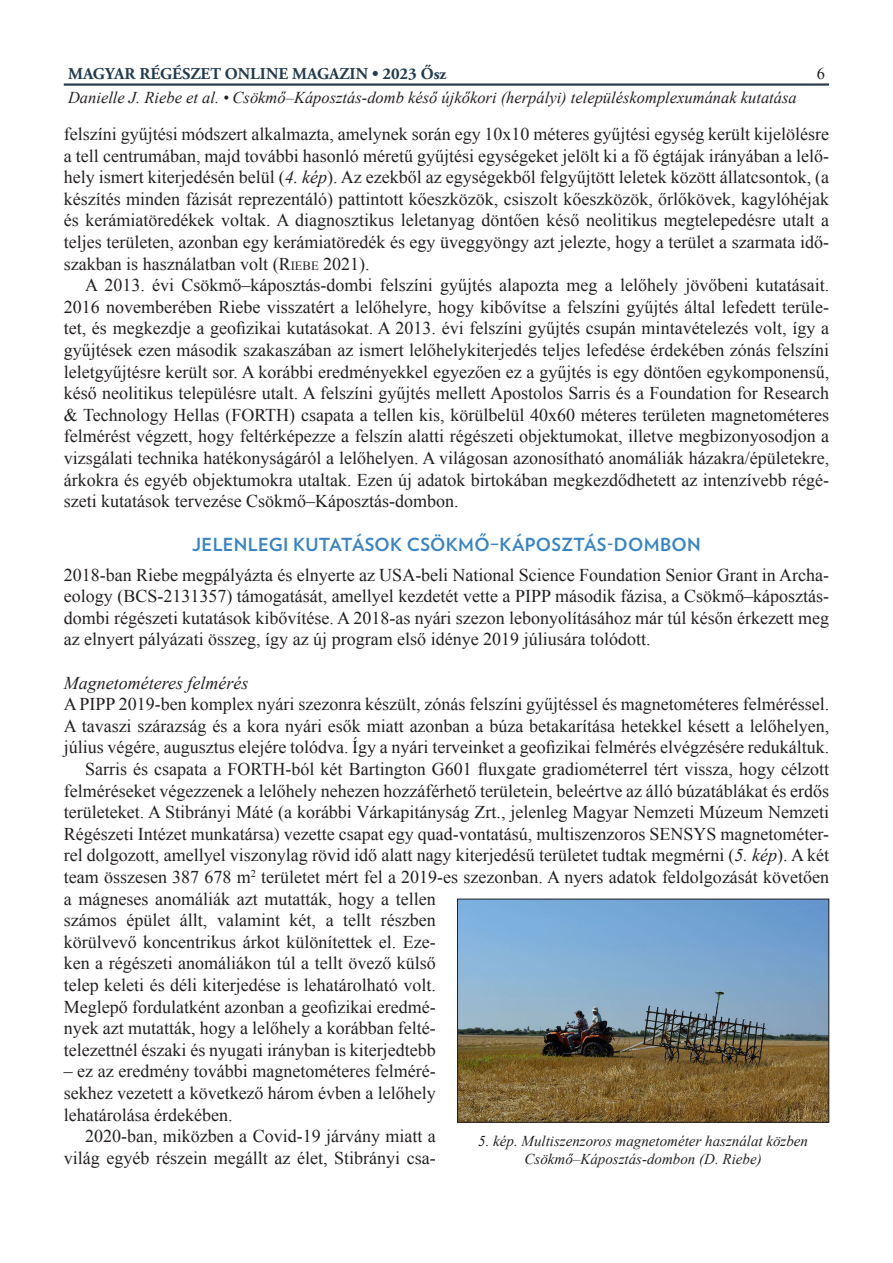
<style>
.page{position:relative;width:893px;height:1263px;background:#fff}
.page>*{position:absolute;margin:0;border:0;box-sizing:border-box;transform-origin:0 0}
.cikk_szoveg_print{font:18px/21.6px "Times New Roman";color:#231f20;text-align:justify}
.alcim{font:700 18px "Verlag";letter-spacing:.02em;color:#3884c5}
.cikk_szoveg_print-2{font:italic 18px "Times New Roman";color:#231f20}
.t1{font:italic 16.5px "Times New Roman";color:#231f20}
.t2{font:700 16.5px "Adobe Garamond Pro";color:#213b4f}
.t3{font:16.5px "Times New Roman";color:#231f20}
.kepala{font:italic 15px/18px "Times New Roman";color:#231f20;text-align:center}
.s1{font-style:italic}
.s2{font-style:inherit}
.s3{font-size:12.6px}
</style>
<div class="page">
<hr style="left:64px;top:83px;width:765px;height:3px;background:#2d3d4d">
<img style="left:459px;top:901px;width:368px;height:220px">
<div style="left:457px;top:899px;width:372px;height:224px;border:1px solid #231f20"></div>
<p class="t2" style="left:68px;top:65px;width:380px">MAGYAR RÉGÉSZET ONLINE MAGAZIN • 2023 Ősz</p>
<p class="t1" style="left:68px;top:87px;width:730px">Danielle J. Riebe et al. • Csökmő–Káposztás-domb késő újkőkori (herpályi) településkomplexumának kutatása</p>
<p class="t3" style="left:817px;top:62px;width:10px">6</p>
<p class="cikk_szoveg_print" style="left:64px;top:123px;width:767px">felszíni gyűjtési módszert alkalmazta, amelynek során egy 10x10 méteres gyűjtési egység került kijelölésre a tell centrumában, majd további hasonló méretű gyűjtési egységeket jelölt ki a fő égtájak irányában a lelő&shy;hely ismert kiterjedésén belül (<span class="s1">4. kép</span>). Az ezekből az egységekből felgyűjtött leletek között állatcsontok, (a készítés minden fázisát reprezentáló) pattintott kőeszközök, csiszolt kőeszközök, őrlőkövek, kagylóhéjak és kerámiatöredékek voltak. A diagnosztikus leletanyag döntően késő neolitikus megtelepedésre utalt a teljes területen, azonban egy kerámiatöredék és egy üveggyöngy azt jelezte, hogy a terület a szarmata idő&shy;szakban is használatban volt (<span class="s2">R</span><span class="s3">iebe</span> 2021).</p>
<p class="cikk_szoveg_print" style="left:64px;top:274px;width:767px;text-indent:21px">A 2013. évi Csökmő–káposztás-dombi felszíni gyűjtés alapozta meg a lelőhely jövőbeni kutatásait.<br>2016 novemberében Riebe visszatért a lelőhelyre, hogy kibővítse a felszíni gyűjtés által lefedett terüle&shy;tet, és megkezdje a geofizikai kutatásokat. A 2013. évi felszíni gyűjtés csupán mintavételezés volt, így a gyűjtések ezen második szakaszában az ismert lelőhelykiterjedés teljes lefedése érdekében zónás felszíni leletgyűjtésre került sor. A korábbi eredményekkel egyezően ez a gyűjtés is egy döntően egykomponensű, késő neolitikus településre utalt. A felszíni gyűjtés mellett Apostolos Sarris és a Foundation for Research &amp; Technology Hellas (FORTH) csapata a tellen kis, körülbelül 40x60 méteres területen magnetométeres felmérést végzett, hogy feltérképezze a felszín alatti régészeti objektumokat, illetve megbizonyosodjon a vizsgálati technika hatékonyságáról a lelőhelyen. A világosan azonosítható anomáliák házakra/épületekre, árkokra és egyéb objektumokra utaltak. Ezen új adatok birtokában megkezdődhetett az intenzívebb régé&shy;szeti kutatások tervezése Csökmő–Káposztás-dombon.</p>
<p class="alcim" style="left:192px;top:530px;width:510px">JELENLEGI KUTATÁSOK CSÖKMŐ–KÁPOSZTÁS-DOMBON</p>
<p class="cikk_szoveg_print" style="left:64px;top:563px;width:767px">2018-ban Riebe megpályázta és elnyerte az USA-beli National Science Foundation Senior Grant in Archa&shy;eology (BCS-2131357) támogatását, amellyel kezdetét vette a PIPP második fázisa, a Csökmő–káposztás&shy;dombi régészeti kutatások kibővítése. A 2018-as nyári szezon lebonyolításához már túl későn érkezett meg az elnyert pályázati összeg, így az új program első idénye 2019 júliusára tolódott.</p>
<p class="cikk_szoveg_print-2" style="left:64px;top:670px;width:186px">Magnetométeres felmérés</p>
<p class="cikk_szoveg_print" style="left:64px;top:693px;width:767px">A PIPP 2019-ben komplex nyári szezonra készült, zónás felszíni gyűjtéssel és magnetométeres felméréssel.<br>A tavaszi szárazság és a kora nyári esők miatt azonban a búza betakarítása hetekkel késett a lelőhelyen, július végére, augusztus elejére tolódva. Így a nyári terveinket a geofizikai felmérés elvégzésére redukáltuk.</p>
<p class="cikk_szoveg_print" style="left:64px;top:758px;width:767px;text-align:left;text-indent:21px">Sarris és csapata a FORTH-ból két Bartington G601 fluxgate gradiométerrel tért vissza, hogy célzott felméréseket végezzenek a lelőhely nehezen hozzáférhető területein, beleértve az álló búzatáblákat és erdős területeket. A Stibrányi Máté (a korábbi Várkapitányság Zrt., jelenleg Magyar Nemzeti Múzeum Nemzeti Régészeti Intézet munkatársa) vezette csapat egy quad-vontatású, multiszenzoros SENSYS magnetométer&shy;rel dolgozott, amellyel viszonylag rövid idő alatt nagy kiterjedésű területet tudtak megmérni (<span class="s1">5. kép</span>). A két team összesen 387 678 m<sup>2</sup> területet mért fel a 2019-es szezonban. A nyers adatok feldolgozását követően a mágneses anomáliák azt mutatták, hogy a tellen<br>számos épület állt, valamint két, a tellt részben<br>körülvevő koncentrikus árkot különítettek el. Eze-<br>ken a régészeti anomáliákon túl a tellt övező külső<br>telep keleti és déli kiterjedése is lehatárolható volt.<br>Meglepő fordulatként azonban a geofizikai eredmé-<br>nyek azt mutatták, hogy a lelőhely a korábban felté-<br>telezettnél északi és nyugati irányban is kiterjedtebb</p>
<p class="cikk_szoveg_print" style="left:64px;top:1060px;width:374px">– ez az eredmény további magnetométeres felméré&shy;sekhez vezetett a következő három évben a lelőhely lehatárolása érdekében.</p>
<p class="cikk_szoveg_print" style="left:64px;top:1125px;width:374px;text-align:right">2020-ban, miközben a Covid-19 járvány miatt a világ egyéb részein megállt az élet, Stibrányi csa-</p>
<p class="kepala" style="left:478px;top:1132px;width:331px">5. kép. Multiszenzoros magnetométer használat közben<br>Csökmő–Káposztás-dombon (D. Riebe)</p>
</div>
